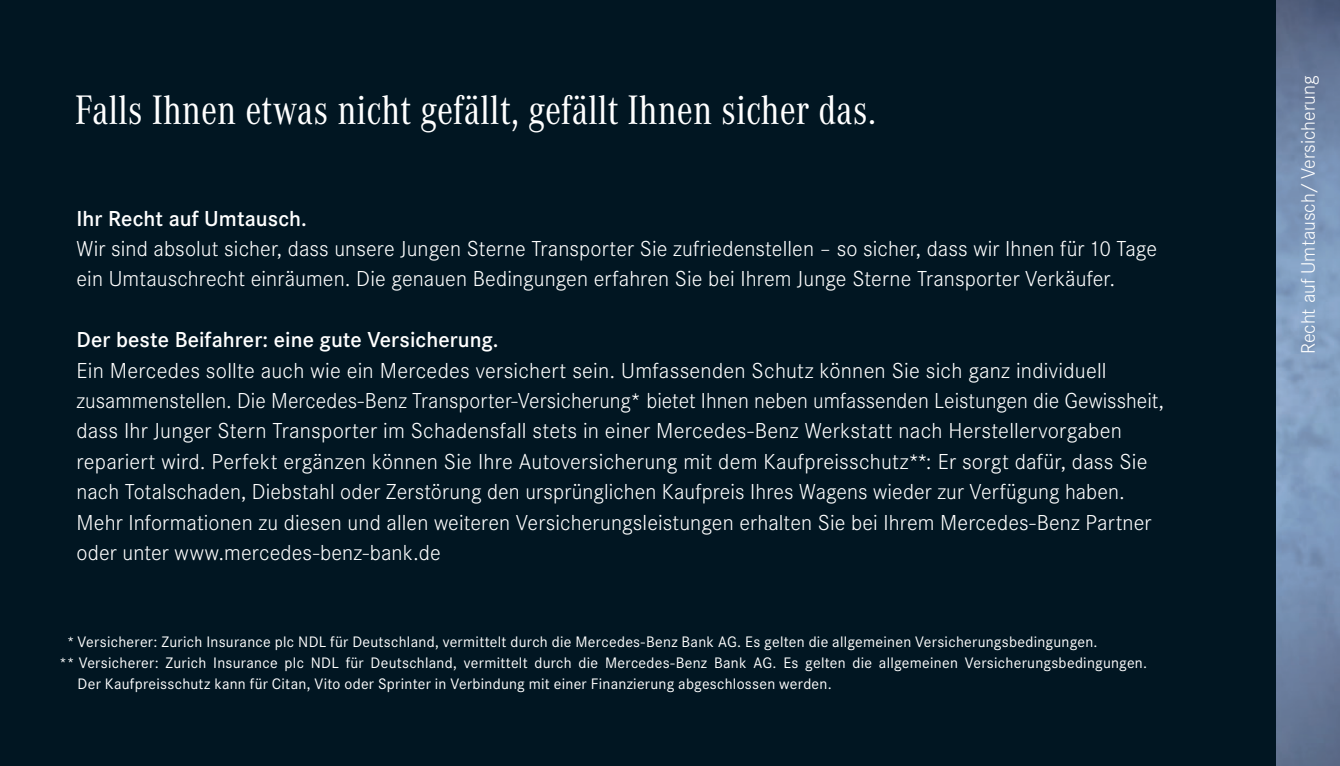
<style>
.page{position:relative;width:1340px;height:766px;background:#fff}
.page>*{position:absolute;margin:0;border:0;box-sizing:border-box;transform-origin:0 0}
.t1{font:42.75px "Corporate A Con";color:#fff}
.t2{font:300 22.5px/30.4px "Corporate S";letter-spacing:.005em;color:#fff}
.t3{font:600 22.5px "Corporate S";color:#fff}
.t4{font:300 20.25px "Corporate S";color:#fff}
.t5{font:15.75px "Corporate S";letter-spacing:.02em;color:#fff}
</style>
<div class="page">
<div style="left:0;top:0;width:1276px;height:765px;background:#011622"></div>
<img style="left:1276px;top:0;width:63px;height:765px">
<h1 class="t1" style="left:75px;top:93px;width:802px">Falls Ihnen etwas nicht gefällt, gefällt Ihnen sicher das.</h1>
<p class="t3" style="left:77px;top:209px;width:232px">Ihr Recht auf Umtausch.</p>
<p class="t2" style="left:77px;top:235px;width:1082px">Wir sind absolut sicher, dass unsere Jungen Sterne Transporter Sie zufriedenstellen – so sicher, dass wir Ihnen für 10 Tage ein Umtauschrecht einräumen. Die genauen Bedingungen erfahren Sie bei Ihrem Junge Sterne Transporter Verkäufer.</p>
<p class="t3" style="left:77px;top:331px;width:423px">Der beste Beifahrer: eine gute Versicherung.</p>
<p class="t2" style="left:77px;top:357px;width:1088px">Ein Mercedes sollte auch wie ein Mercedes versichert sein. Umfassenden Schutz können Sie sich ganz individuell zusammenstellen. Die Mercedes-Benz Transporter-Versicherung* bietet Ihnen neben umfassenden Leistungen die Gewissheit, dass Ihr Junger Stern Transporter im Schadensfall stets in einer Mercedes-Benz Werkstatt nach Herstellervorgaben repariert wird. Perfekt ergänzen können Sie Ihre Autoversicherung mit dem Kaufpreisschutz**: Er sorgt dafür, dass Sie nach Totalschaden, Diebstahl oder Zerstörung den ursprünglichen Kaufpreis Ihres Wagens wieder zur Verfügung haben.<br>Mehr Informationen zu diesen und allen weiteren Versicherungsleistungen erhalten Sie bei Ihrem Mercedes-Benz Partner oder unter www.mercedes-benz-bank.de</p>
<p class="t5" style="left:67px;top:635px;width:1032px">* Versicherer: Zurich Insurance plc NDL für Deutschland, vermittelt durch die Mercedes-Benz Bank AG. Es gelten die allgemeinen Versicherungsbedingungen.</p>
<p class="t5" style="left:59px;top:656px;width:1089px">** Versicherer: Zurich Insurance plc NDL für Deutschland, vermittelt durch die Mercedes-Benz Bank AG. Es gelten die allgemeinen Versicherungsbedingungen.</p>
<p class="t5" style="left:78px;top:677px;width:755px">Der Kaufpreisschutz kann für Citan, Vito oder Sprinter in Verbindung mit einer Finanzierung abgeschlossen werden.</p>
<p class="t4" style="left:1300px;top:354px;width:280px;rotate:-90deg">Recht auf Umtausch/ Versicherung</p>
</div>
